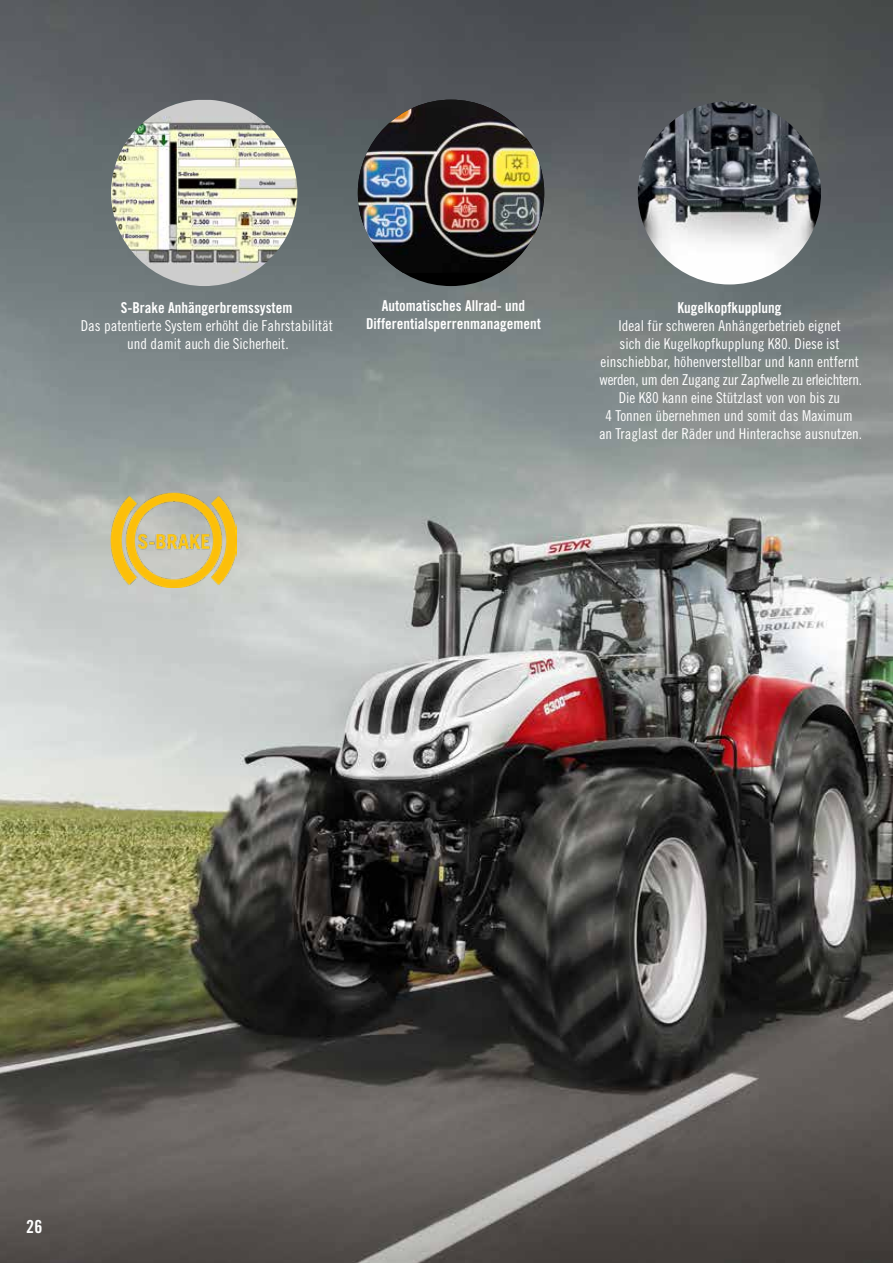
<style>
.page{position:relative;width:893px;height:1263px;background:#fff}
.page>*{position:absolute;margin:0;border:0;box-sizing:border-box;transform-origin:0 0}
.t1{font:18px "Trade Gothic LT Std Bd Cn 20";color:#fff}
.t2{font:15px/18px "Trade Gothic LT Std Cn 18";color:#fff;text-align:center}
.t3{font:15px/18px "Trade Gothic LT Std Bd Cn 20";color:#fff;text-align:center}
</style>
<div class="page">
<img style="left:0;top:0;width:893px;height:1263px">
<img style="left:638px;top:101px;width:183px;height:183px;border-radius:92px">
<div style="left:358px;top:100px;width:186px;height:186px;background:#000;border-radius:50%"></div>
<img style="left:358px;top:100px;width:186px;height:173px">
<img style="left:111px;top:100px;width:186px;height:186px;border-radius:91px">
<img style="left:110px;top:492px;width:126px;height:96px">
<p class="t3" style="left:121px;top:299px;width:173px">S-Brake Anhängerbremssystem</p>
<p class="t2" style="left:81px;top:316px;width:254px">Das patentierte System erhöht die Fahrstabilität und damit auch die Sicherheit.</p>
<p class="t3" style="left:366px;top:297px;width:176px">Automatisches Allrad- und<br>Differentialsperrenmanagement</p>
<p class="t3" style="left:677px;top:299px;width:106px">Kugelkopfkupplung</p>
<p class="t2" style="left:599px;top:316px;width:265px">Ideal für schweren Anhängerbetrieb eignet<br>sich die Kugelkopfkupplung K80. Diese ist einschiebbar, höhenverstellbar und kann entfernt werden, um den Zugang zur Zapfwelle zu erleichtern.<br>Die K80 kann eine Stützlast von von bis zu<br>4 Tonnen übernehmen und somit das Maximum an Traglast der Räder und Hinterachse ausnutzen.</p>
<p class="t1" style="left:26px;top:1215px;width:18px">26</p>
</div>
